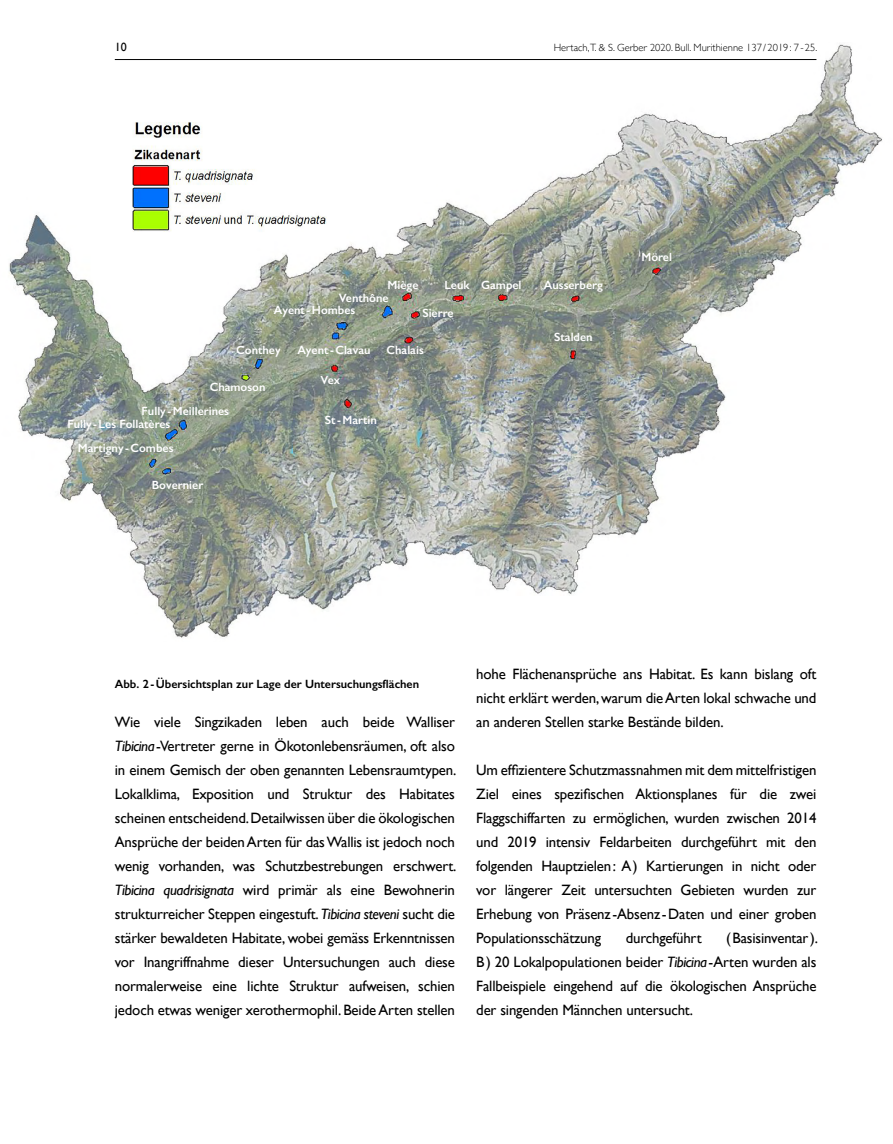
<style>
.page{position:relative;width:893px;height:1144px;background:#fff}
.page>*{position:absolute;margin:0;border:0;box-sizing:border-box;transform-origin:0 0}
.t1{font:15px/24px "Gill Sans";letter-spacing:-.01em;color:#000;text-align:justify}
.t2{font:600 12px "Gill Sans";color:#fff}
.t3{font:600 12px "Gill Sans";color:#000}
.t4{font:12px "Gill Sans";color:#000}
.t5{font:300 10.5px "Gill Sans";color:#000}
.s1{font-style:italic}
</style>
<div class="page">
<img style="left:9px;top:44px;width:873px;height:594px">
<img style="left:117px;top:115px;width:213px;height:119px">
<p class="t4" style="left:115px;top:40px;width:13px">10</p>
<p class="t5" style="left:554px;top:40px;width:265px">Hertach,T. &amp; S. Gerber 2020. Bull. Murithienne 137 / 2019 : 7 - 25.</p>
<p class="t2" style="left:388px;top:277px;width:32px">Miège</p>
<p class="t2" style="left:339px;top:290px;width:51px">Venthône</p>
<p class="t2" style="left:444px;top:277px;width:79px">Leuk Gampel</p>
<p class="t2" style="left:544px;top:277px;width:61px">Ausserberg</p>
<p class="t2" style="left:274px;top:303px;width:83px">Ayent-Hombes</p>
<p class="t2" style="left:236px;top:342px;width:46px">Conthey</p>
<p class="t2" style="left:210px;top:380px;width:57px">Chamoson</p>
<p class="t2" style="left:298px;top:342px;width:75px">Ayent-Clavau</p>
<p class="t2" style="left:321px;top:373px;width:21px">Vex</p>
<p class="t2" style="left:422px;top:306px;width:33px">Sierre</p>
<p class="t2" style="left:387px;top:342px;width:39px">Chalais</p>
<p class="t2" style="left:554px;top:330px;width:40px">Stalden</p>
<p class="t2" style="left:641px;top:250px;width:32px">Mörel</p>
<p class="t2" style="left:142px;top:404px;width:89px">Fully -Meillerines</p>
<p class="t2" style="left:67px;top:417px;width:105px">Fully -Les Follatères</p>
<p class="t2" style="left:78px;top:441px;width:97px">Martigny -Combes</p>
<p class="t2" style="left:152px;top:478px;width:53px">Bovernier</p>
<p class="t2" style="left:325px;top:413px;width:53px">St-Martin</p>
<p class="t3" style="left:115px;top:676px;width:306px">Abb. 2-Übersichtsplan zur Lage der Untersuchungsflächen</p>
<p class="t1" style="left:115px;top:710px;width:343px">Wie viele Singzikaden leben auch beide Walliser <span class="s1">Tibicina</span>-Vertreter gerne in Ökotonlebensräumen, oft also in einem Gemisch der oben genannten Lebensraumtypen.<br>Lokalklima, Exposition und Struktur des Habitates scheinen entscheidend. Detailwissen über die ökologischen Ansprüche der beiden Arten für das Wallis ist jedoch noch wenig vorhanden, was Schutzbestrebungen erschwert.<br><span class="s1">Tibicina quadrisignata</span> wird primär als eine Bewohnerin strukturreicher Steppen eingestuft. <span class="s1">Tibicina steveni</span> sucht die stärker bewaldeten Habitate, wobei gemäss Erkenntnissen vor Inangriffnahme dieser Untersuchungen auch diese normalerweise eine lichte Struktur aufweisen, schien jedoch etwas weniger xerothermophil. Beide Arten stellen</p>
<p class="t1" style="left:476px;top:662px;width:342px">hohe Flächenansprüche ans Habitat. Es kann bislang oft nicht erklärt werden, warum die Arten lokal schwache und an anderen Stellen starke Bestände bilden.</p>
<p class="t1" style="left:476px;top:758px;width:342px">Um effizientere Schutzmassnahmen mit dem mittelfristigen Ziel eines spezifischen Aktionsplanes für die zwei Flaggschiffarten zu ermöglichen, wurden zwischen 2014 und 2019 intensiv Feldarbeiten durchgeführt mit den folgenden Hauptzielen: A) Kartierungen in nicht oder vor längerer Zeit untersuchten Gebieten wurden zur Erhebung von Präsenz-Absenz -Daten und einer groben Populationsschätzung</p>
<p class="t1" style="left:476px;top:926px;width:343px;text-indent:250px">(Basisinventar).<br>B) 20 Lokalpopulationen beider <span class="s1">Tibicina</span>-Arten wurden als Fallbeispiele eingehend auf die ökologischen Ansprüche der singenden Männchen untersucht.</p>
<p class="t1" style="left:626px;top:926px;width:77px">durchgeführt</p>
</div>
